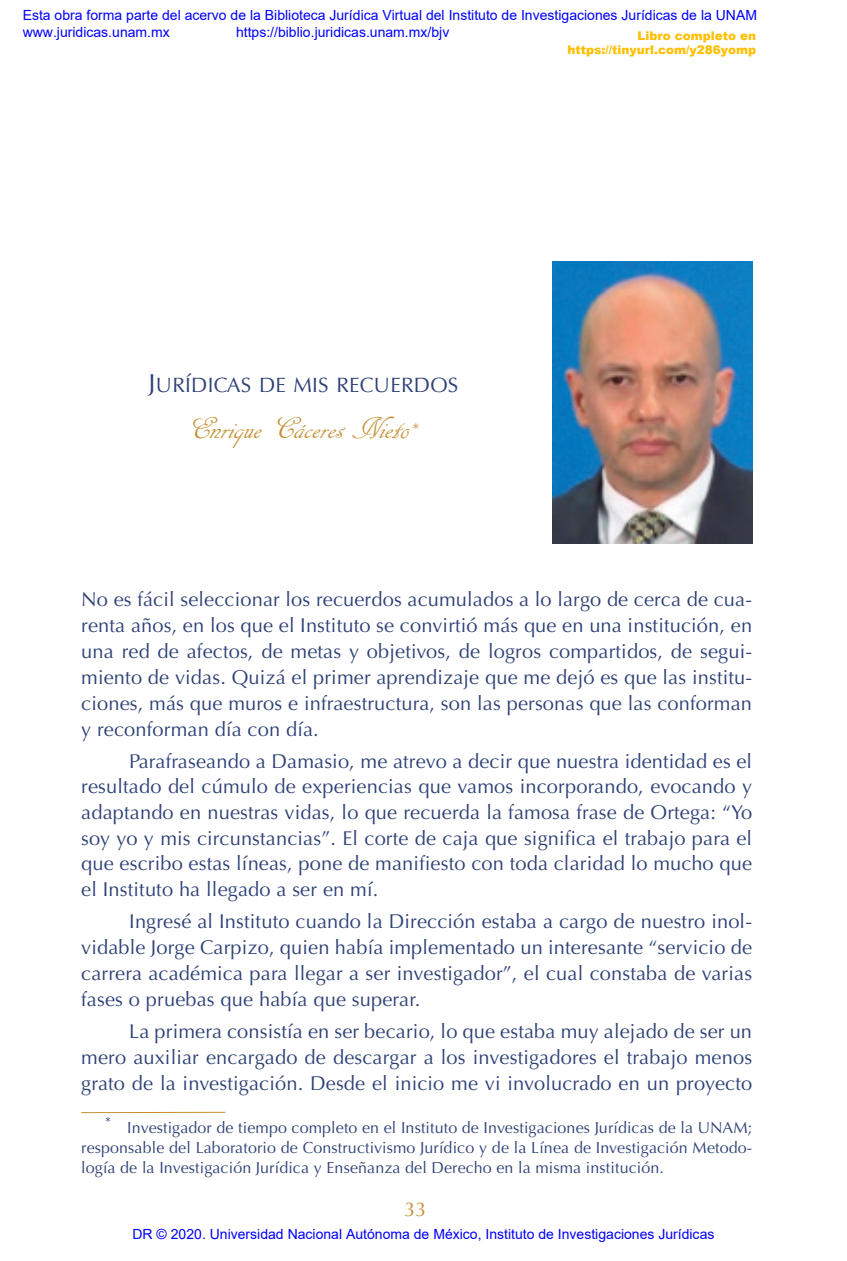
<style>
.page{position:relative;width:847px;height:1261px;background:#fff}
.page>*{position:absolute;margin:0;border:0;box-sizing:border-box;transform-origin:0 0}
.t1{font:32px "ARDECODE";letter-spacing:.01em;color:#c48f33}
.t2{font:20.8px "Optima Regular SC800";letter-spacing:.01em;color:#2e4176}
.t3{font:20px/26px "Optima";letter-spacing:.01em;color:#2e4176;text-align:justify}
.t4{font:20px "Optima";color:#c48f33}
.t5{font:16px/20px "Optima";letter-spacing:.01em;color:#2e4176;text-align:justify}
.t6{font:14px/16.8px "Arial";color:#00f}
.t7{font:900 12px/14.4px "Arial";color:#ffbf00;text-align:right}
.s1{font-size:26px}
.s2{font-family:"Optima";font-size:15.6px}
</style>
<div class="page">
<hr style="left:81px;top:1112px;width:144px;height:1px;background:#c48f33">
<img style="left:552px;top:261px;width:200px;height:282px">
<p class="t6" style="left:23px;top:7px;width:735px">Esta obra forma parte del acervo de la Biblioteca Jurídica Virtual del Instituto de Investigaciones Jurídicas de la UNAM www.juridicas.unam.mx</p>
<p class="t6" style="left:236px;top:23px;width:215px">https://biblio.juridicas.unam.mx/bjv</p>
<p class="t7" style="left:567px;top:28px;width:190px">Libro completo en https://tinyurl.com/y286yomp</p>
<p class="t2" style="left:148px;top:373px;width:311px"><span class="s1">J</span>U RÍDICAS DE MIS RECU ERDOS</p>
<h1 class="t1" style="left:187px;top:410px;width:233px">Enrique Cáceres Nieto <span class="s2">*</span></h1>
<p class="t3" style="left:81px;top:586px;width:672px">No es fácil seleccionar los recuerdos acumulados a lo largo de cerca de cua&shy;renta años, en los que el Instituto se convirtió más que en una institución, en una red de afectos, de metas y objetivos, de logros compartidos, de segui&shy;miento de vidas. Quizá el primer aprendizaje que me dejó es que las institu&shy;ciones, más que muros e infraestructura, son las personas que las conforman y reconforman día con día.</p>
<p class="t3" style="left:81px;top:748px;width:672px;text-indent:48px">Parafraseando a Damasio, me atrevo a decir que nuestra identidad es el resultado del cúmulo de experiencias que vamos incorporando, evocando y adaptando en nuestras vidas, lo que recuerda la famosa frase de Ortega: “Yo soy yo y mis circunstancias”. El corte de caja que significa el trabajo para el que escribo estas líneas, pone de manifiesto con toda claridad lo mucho que el Instituto ha llegado a ser en mí.</p>
<p class="t3" style="left:81px;top:908px;width:672px;text-indent:48px">Ingresé al Instituto cuando la Dirección estaba a cargo de nuestro inol&shy;vidable Jorge Carpizo, quien había implementado un interesante “servicio de carrera académica para llegar a ser investigador”, el cual constaba de varias fases o pruebas que había que superar.</p>
<p class="t3" style="left:81px;top:1018px;width:672px;text-indent:48px">La primera consistía en ser becario, lo que estaba muy alejado de ser un mero auxiliar encargado de descargar a los investigadores el trabajo menos grato de la investigación. Desde el inicio me vi involucrado en un proyecto</p>
<p class="t5" style="left:81px;top:1118px;width:672px;text-indent:24px"><sup>*</sup> Investigador de tiempo completo en el Instituto de Investigaciones Jurídicas de la UNAM; responsable del Laboratorio de Constructivismo Jurídico y de la Línea de Investigación Metodo&shy;logía de la Investigación Jurídica y Enseñanza del Derecho en la misma institución.</p>
<p class="t4" style="left:404px;top:1197px;width:24px">33</p>
<p class="t6" style="left:132px;top:1226px;width:583px">DR © 2020. Universidad Nacional Autónoma de México, Instituto de Investigaciones Jurídicas</p>
</div>
